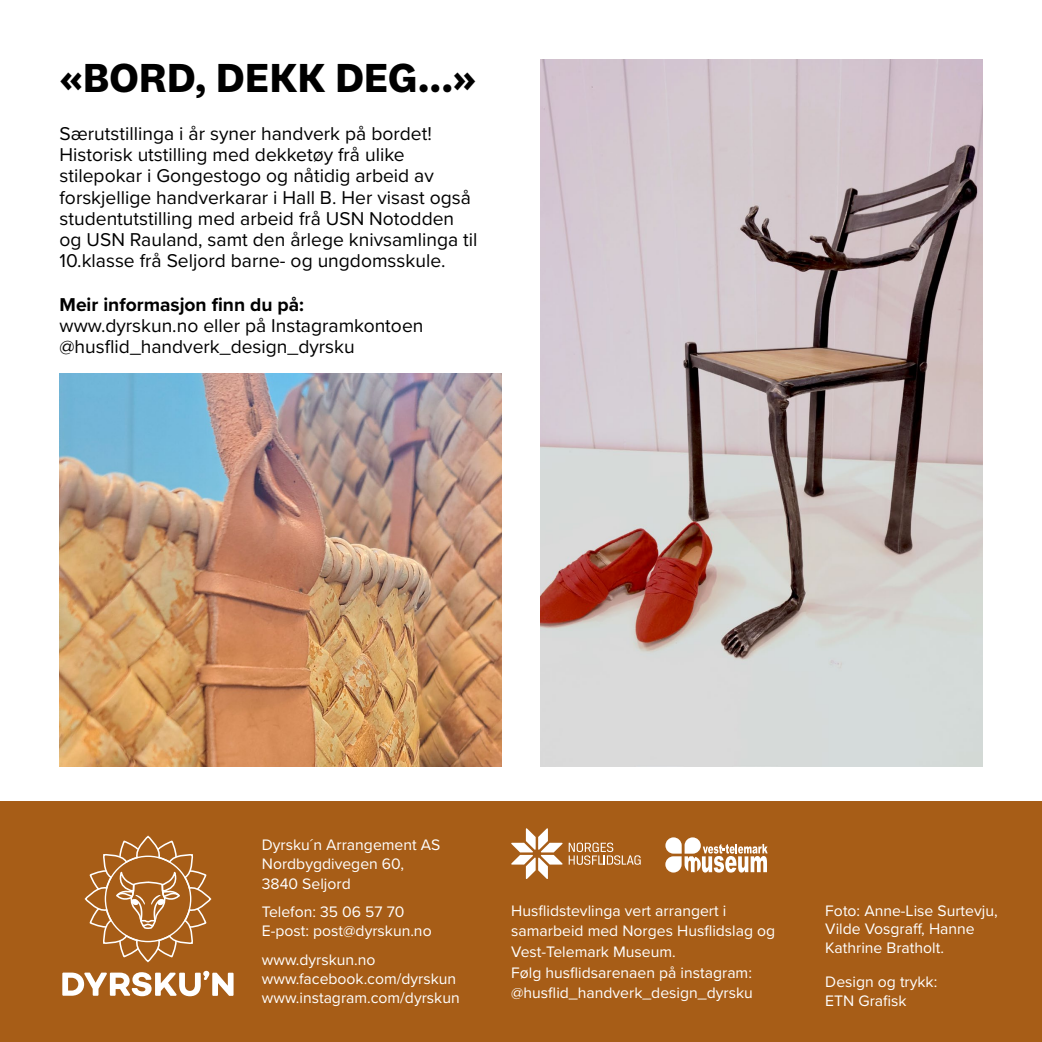
<style>
.page{position:relative;width:1042px;height:1042px;background:#fff}
.page>*{position:absolute;margin:0;border:0;box-sizing:border-box;transform-origin:0 0}
.t1{font:700 42px "National 2";color:#000}
.t2{font:19.25px/21px "Proxima Nova";color:#000}
.t3{font:700 19.25px "Proxima Nova";color:#000}
.t4{font:15.75px/19.1px "Proxima Nova";color:#fff}
</style>
<div class="page">
<div style="left:0;top:801px;width:1042px;height:241px;background:#a75d17"></div>
<svg style="left:511px;top:828px;width:51px;height:51px"></svg>
<svg style="left:569px;top:842px;width:72px;height:23px"></svg>
<img style="left:60px;top:374px;width:441px;height:392px">
<svg style="left:665px;top:837px;width:102px;height:35px"></svg>
<svg style="left:62px;top:971px;width:172px;height:25px"></svg>
<svg style="left:84px;top:836px;width:128px;height:127px"></svg>
<img style="left:541px;top:60px;width:441px;height:706px">
<h1 class="t1" style="left:60px;top:51px;width:418px">«BORD, DEKK DEG...»</h1>
<p class="t2" style="left:60px;top:123px;width:419px">Særutstillinga i år syner handverk på bordet!<br>Historisk utstilling med dekketøy frå ulike stilepokar i Gongestogo og nåtidig arbeid av forskjellige handverkarar i Hall B. Her visast også studentutstilling med arbeid frå USN Notodden og USN Rauland, samt den årlege knivsamlinga til 10.klasse frå Seljord barne- og ungdomsskule.</p>
<p class="t3" style="left:60px;top:290px;width:246px">Meir informasjon finn du på:</p>
<p class="t2" style="left:60px;top:314px;width:365px">www.dyrskun.no eller på Instagramkontoen @husflid_handverk_design_dyrsku</p>
<p class="t4" style="left:262px;top:835px;width:180px">Dyrsku´n Arrangement AS<br>Nordbygdivegen 60,<br>3840 Seljord</p>
<p class="t4" style="left:262px;top:901px;width:171px">Telefon: 35 06 57 70<br>E-post: post@dyrskun.no</p>
<p class="t4" style="left:262px;top:949px;width:199px">www.dyrskun.no www.facebook.com/dyrskun www.instagram.com/dyrskun</p>
<p class="t4" style="left:511px;top:899px;width:265px;line-height:20.7px">Husflidstevlinga vert arrangert i samarbeid med Norges Husflidslag og Vest-Telemark Museum.<br>Følg husflidsarenaen på instagram: @husflid_handverk_design_dyrsku</p>
<p class="t4" style="left:825px;top:900px;width:174px">Foto: Anne-Lise Surtevju,<br>Vilde Vosgraff, Hanne<br>Kathrine Bratholt.</p>
<p class="t4" style="left:825px;top:972px;width:114px">Design og trykk:<br>ETN Grafisk</p>
</div>
